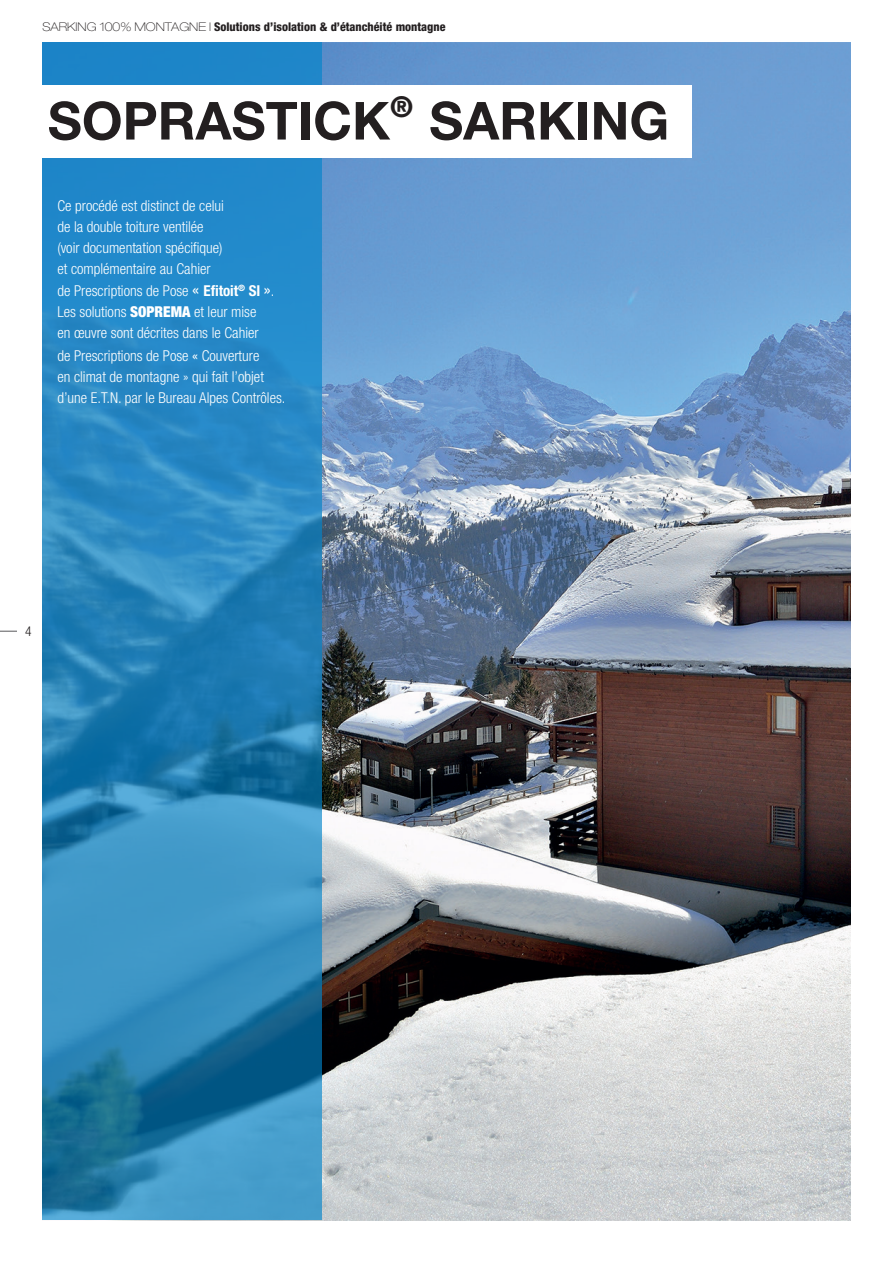
<style>
.page{position:relative;width:893px;height:1263px;background:#fff}
.page>*{position:absolute;margin:0;border:0;box-sizing:border-box;transform-origin:0 0}
.t1{font:700 52.5px "Helvetica Neue";color:#231f20}
.t2{font:300 condensed 15px/21px "Helvetica Neue";color:#fff}
.t3{font:300 condensed 13.5px "Helvetica Neue";color:#231f20}
.t4{font:800 condensed 12px "Helvetica Neue";color:#231f20}
.s1{font-weight:100;font-stretch:expanded}
.s2{font-weight:400;font-size:18px}
.s3{font-weight:700}
.s4{font-weight:900}
.s5{font-weight:400}
</style>
<div class="page">
<img style="left:322px;top:43px;width:528px;height:1177px">
<svg style="left:43px;top:43px;width:279px;height:1177px;background:#2a86bc"></svg>
<svg style="left:0;top:631px;width:17px;height:1px"></svg>
<div style="left:0;top:85px;width:691px;height:72px;background:#fff"></div>
<p class="t4" style="left:43px;top:19px;width:404px"><span class="s1">SARKING 100% MONTAGNE l</span> Solutions d’isolation &amp; d’étanchéité montagne</p>
<h1 class="t1" style="left:48px;top:88px;width:623px">SOPRASTICK<sup>®</sup> SARKING</h1>
<p class="t2" style="left:57px;top:195px;width:168px">Ce procédé est distinct de celui de la double toiture ventilée (voir documentation spécifique) et complémentaire au Cahier</p>
<p class="t2" style="left:57px;top:280px;width:218px">de Prescriptions de Pose <span class="s2">«</span> <span class="s3">Efitoit</span><sup>®</sup> <span class="s3">SI</span> <span class="s2">»</span>.<br>Les solutions <span class="s4">SOPREMA</span> et leur mise<br>en œuvre sont décrites dans le Cahier</p>
<p class="t2" style="left:57px;top:345px;width:230px">de Prescriptions de Pose <span class="s5">«</span> Couverture<br>en climat de montagne » qui fait l’objet d’une E.T.N. par le Bureau Alpes Contrôles.</p>
<p class="t3" style="left:25px;top:623px;width:8px">4</p>
</div>
